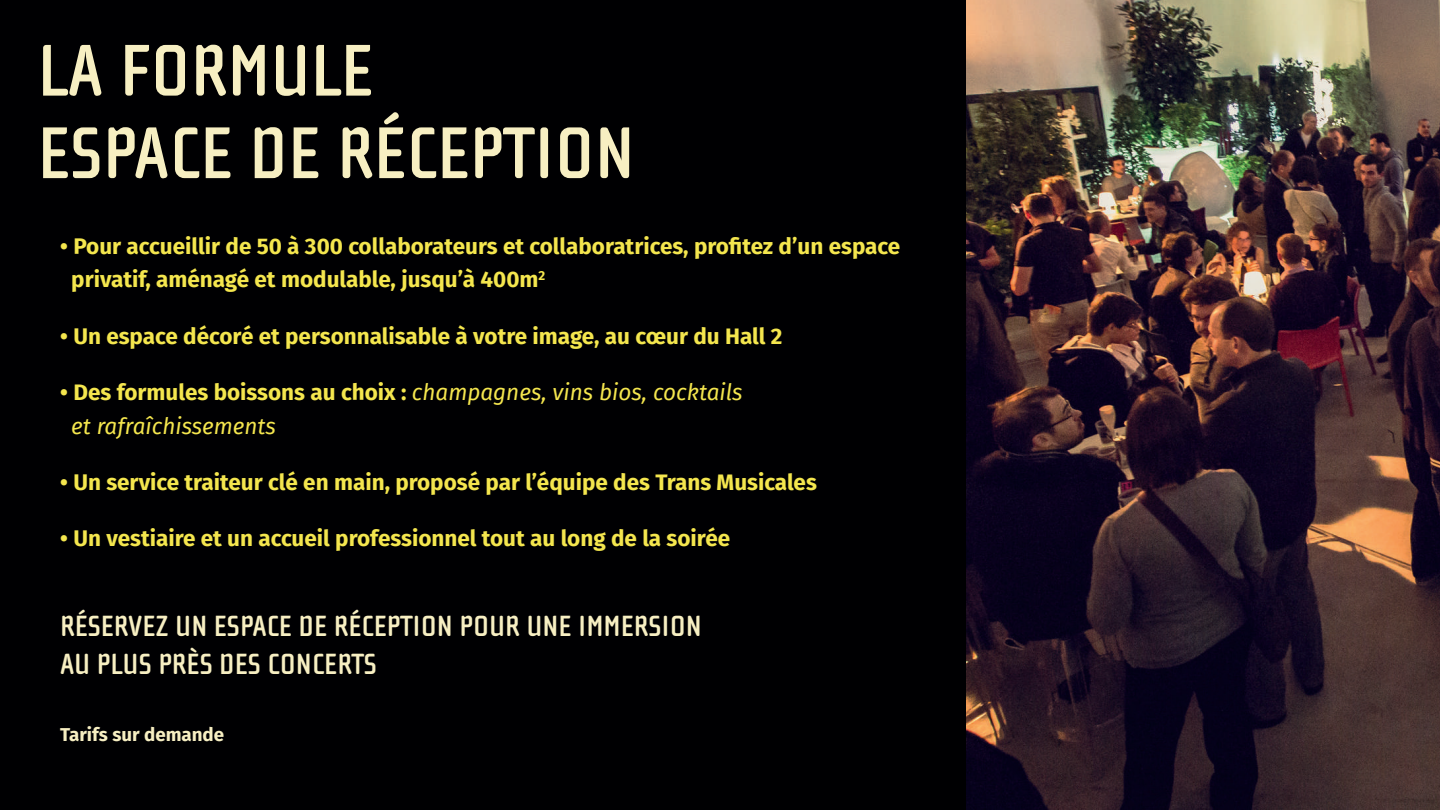
<style>
.page{position:relative;width:1440px;height:810px;background:#000002}
.page>*{position:absolute;margin:0;border:0;box-sizing:border-box;transform-origin:0 0}
.t1{font:700 75px/82.5px "Cholla Sans OT";color:#f7efc2}
.t2{font:700 30px/37.5px "Cholla Sans OT";color:#f7efc2}
.t3{font:700 22.5px/33.8px "Fira Sans";color:#f4e64e}
.t4{font:italic 22.5px/33.8px "Fira Sans";color:#f4e64e}
.t5{font:700 18.75px "Fira Sans";color:#f7efc2}
.s1{font-weight:700;font-style:normal}
</style>
<div class="page">
<img style="left:966px;top:0;width:474px;height:810px">
<h1 class="t1" style="left:38px;top:31px;width:599px">LA FORMULE<br>ESPACE DE RÉCEPTION</h1>
<p class="t3" style="left:71px;top:227px;width:831px;text-indent:-11px">• Pour accueillir de 50 à 300 collaborateurs et collaboratrices, profitez d’un espace privatif, aménagé et modulable, jusqu’à 400m<sup>2</sup></p>
<p class="t3" style="left:60px;top:317px;width:724px">• Un espace décoré et personnalisable à votre image, au cœur du Hall 2</p>
<p class="t4" style="left:71px;top:375px;width:673px;text-indent:-11px"><span class="s1">• Des formules boissons au choix :</span> champagnes, vins bios, cocktails et rafraîchissements</p>
<p class="t3" style="left:60px;top:463px;width:758px">• Un service traiteur clé en main, proposé par l’équipe des Trans Musicales</p>
<p class="t3" style="left:60px;top:520px;width:672px">• Un vestiaire et un accueil professionnel tout au long de la soirée</p>
<h2 class="t2" style="left:60px;top:608px;width:643px">RÉSERVEZ UN ESPACE DE RÉCEPTION POUR UNE IMMERSION<br>AU PLUS PRÈS DES CONCERTS</h2>
<p class="t5" style="left:60px;top:719px;width:166px">Tarifs sur demande</p>
</div>
